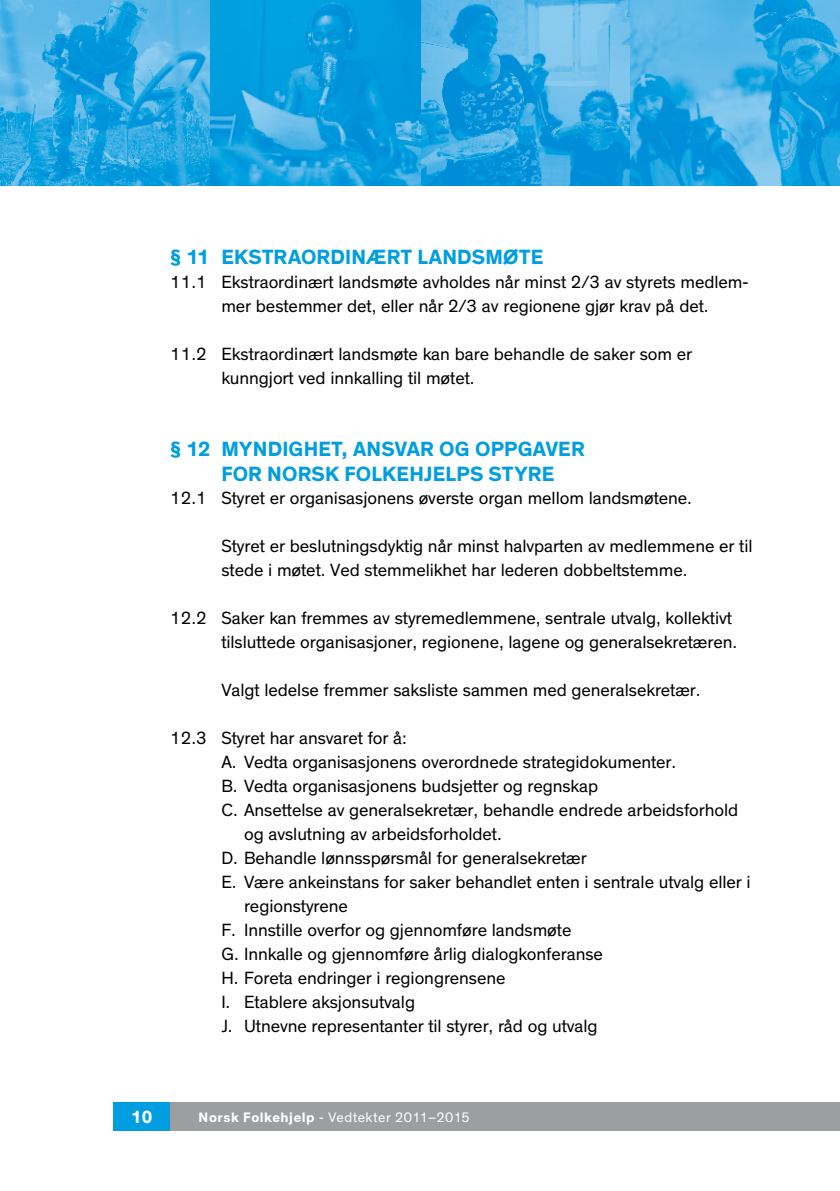
<style>
.page{position:relative;width:840px;height:1191px;background:#fff}
.page>*{position:absolute;margin:0;border:0;box-sizing:border-box;transform-origin:0 0}
.t1{font:700 21px/25.2px "Theinhardt";letter-spacing:.01em;color:#009ee0}
.t2{font:18px/24px "Theinhardt";letter-spacing:-.005em;color:#000}
.t3{font:700 18px "Theinhardt";color:#fff}
.t4{font:14px "Theinhardt";letter-spacing:.035em;color:#fff}
.s1{font-weight:700}
</style>
<div class="page">
<div style="left:113px;top:1102px;width:726px;height:28px;background:#9c9e9f"></div>
<img style="left:0;top:0;width:840px;height:185px">
<svg style="left:629px;top:0;width:210px;height:185px"></svg>
<svg style="left:420px;top:0;width:209px;height:185px"></svg>
<svg style="left:210px;top:0;width:210px;height:185px;fill:#009ede"></svg>
<svg style="left:839px;top:1102px;width:1px;height:28px"></svg>
<div style="left:113px;top:1102px;width:57px;height:28px;background:#009ee0"></div>
<p class="t1" style="left:170px;top:245px;width:362px">§ 11 EKSTRAORD INÆRT LANDSMØTE</p>
<p class="t2" style="left:221px;top:270px;width:527px;text-indent:-51px">11.1 Ekstraordinært landsmøte avholdes når minst 2/3 av styrets medlem&shy;mer bestemmer det, eller når 2/3 av regionene gjør krav på det.</p>
<p class="t2" style="left:221px;top:342px;width:472px;text-indent:-51px">11.2 Ekstraordinært landsmøte kan bare behandle de saker som er kunngjort ved innkalling til møtet.</p>
<p class="t1" style="left:221px;top:437px;width:351px;text-indent:-51px">§ 12 MYNDIGHET, ANSVAR OG OPPGAVER<br>FOR NORSK FOLKEHJELPS STYRE</p>
<p class="t2" style="left:170px;top:486px;width:523px">12.1 Styret er organisasjonens øverste organ mellom landsmøtene.</p>
<p class="t2" style="left:221px;top:534px;width:532px">Styret er beslutningsdyktig når minst halvparten av medlemmene er til stede i møtet. Ved stemmelikhet har lederen dobbeltstemme.</p>
<p class="t2" style="left:170px;top:606px;width:568px;text-align:right">12.2 Saker kan fremmes av styremedlemmene, sentrale utvalg, kollektivt tilsluttede organisasjoner, regionene, lagene og generalsekretæren.</p>
<p class="t2" style="left:221px;top:678px;width:480px">Valgt ledelse fremmer saksliste sammen med generalsekretær.</p>
<p class="t2" style="left:170px;top:726px;width:238px">12.3 Styret har ansvaret for å:</p>
<p class="t2" style="left:221px;top:750px;width:456px">A. Vedta organisasjonens overordnede strategidokumenter.</p>
<p class="t2" style="left:221px;top:774px;width:378px">B. Vedta organisasjonens budsjetter og regnskap</p>
<p class="t2" style="left:221px;top:798px;width:518px">C. Ansettelse av generalsekretær, behandle endrede arbeidsforhold</p>
<p class="t2" style="left:244px;top:822px;width:259px">og avslutning av arbeidsforholdet.</p>
<p class="t2" style="left:221px;top:846px;width:367px">D. Behandle lønnsspørsmål for generalsekretær</p>
<p class="t2" style="left:221px;top:870px;width:530px">E. Være ankeinstans for saker behandlet enten i sentrale utvalg eller i</p>
<p class="t2" style="left:244px;top:894px;width:105px">regionstyrene</p>
<p class="t2" style="left:221px;top:918px;width:351px">F. Innstille overfor og gjennomføre landsmøte</p>
<p class="t2" style="left:221px;top:942px;width:383px">G. Innkalle og gjennomføre årlig dialogkonferanse</p>
<p class="t2" style="left:221px;top:966px;width:285px">H. Foreta endringer i regiongrensene</p>
<p class="t2" style="left:221px;top:990px;width:195px">I. Etablere aksjonsutvalg</p>
<p class="t2" style="left:221px;top:1014px;width:377px">J. Utnevne representanter til styrer, råd og utvalg</p>
<p class="t3" style="left:131px;top:1106px;width:23px">10</p>
<p class="t4" style="left:198px;top:1108px;width:272px"><span class="s1">Norsk Folkehjelp</span> - Vedtekter 2011–2015</p>
</div>
